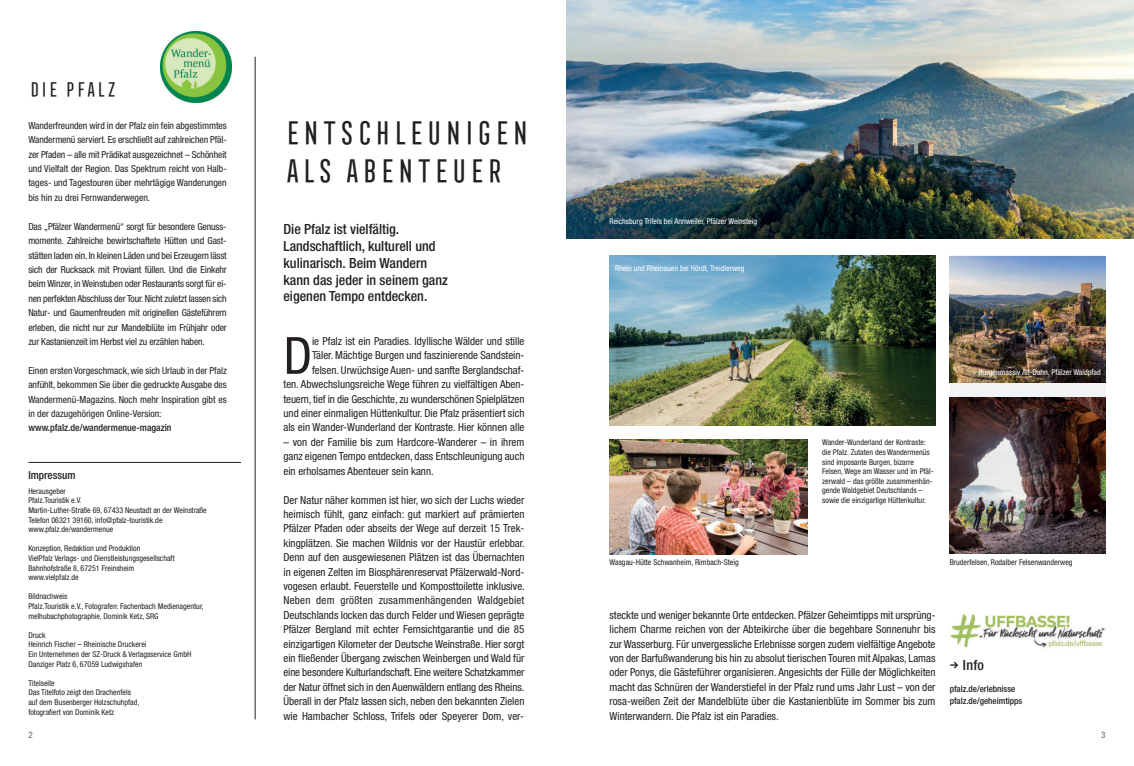
<style>
.page{position:relative;width:1134px;height:766px;background:#fff}
.page>*{position:absolute;margin:0;border:0;box-sizing:border-box;transform-origin:0 0}
.t1{font:condensed 51.3px "Helvetica Neue LT Pro";color:#231f20}
.t2{font:32px/38.4px "Frontage Condensed";color:#231f20}
.t3{font:20px "Frontage Condensed";color:#231f20}
.t4{font:500 condensed 14px/16.8px "Helvetica Neue LT Pro";color:#231f20}
.t5{font:condensed 11px/14.4px "Helvetica Neue LT Pro";color:#231f20;text-align:justify}
.t6{font:500 condensed 11px "Helvetica Neue LT Pro";color:#231f20}
.t7{font:condensed 9.7px/14.4px "Helvetica Neue LT Pro";color:#231f20;text-align:justify}
.t8{font:500 condensed 9.7px "Helvetica Neue LT Pro";color:#231f20}
.t9{font:500 condensed 9px/11.5px "Helvetica Neue LT Pro";color:#231f20}
.t10{font:condensed 9px "Helvetica Neue LT Pro";color:#636366}
.t11{font:condensed 8px/9.6px "Helvetica Neue LT Pro";color:#231f20}
.t12{font:condensed 8px "Helvetica Neue LT Pro";color:#fff}
.s1{font-family:"Apercu";font-stretch:normal}
</style>
<div class="page">
<hr style="left:28px;top:462px;width:213px;height:1px;background:#231f20">
<hr style="left:255px;top:57px;width:1px;height:662px;background:#231f20">
<img style="left:160px;top:31px;width:71px;height:71px">
<img style="left:567px;top:0;width:567px;height:238px">
<img style="left:609px;top:255px;width:326px;height:170px">
<div style="left:950px;top:255px;width:156px;height:142px;background:#f2f3f4"></div>
<img style="left:950px;top:256px;width:156px;height:126px">
<img style="left:950px;top:397px;width:156px;height:156px">
<img style="left:609px;top:439px;width:199px;height:115px">
<img style="left:950px;top:613px;width:155px;height:37px">
<h3 class="t3" style="left:28px;top:78px;width:90px">DIE PFALZ</h3>
<p class="t7" style="left:28px;top:118px;width:200px">Wanderfreunden wird in der Pfalz ein fein abgestimmtes Wandermenü serviert. Es erschließt auf zahlreichen Pfäl&shy;zer Pfaden – alle mit Prädikat ausgezeichnet – Schönheit und Vielfalt der Region. Das Spektrum reicht von Halb&shy;tages- und Tagestouren über mehrtägige Wanderungen bis hin zu drei Fernwanderwegen.</p>
<p class="t7" style="left:28px;top:219px;width:200px">Das „Pfälzer Wandermenü“ sorgt für besondere Genuss&shy;momente. Zahlreiche bewirtschaftete Hütten und Gast&shy;stätten laden ein. In kleinen Läden und bei Erzeugern lässt sich der Rucksack mit Proviant füllen. Und die Einkehr beim Winzer, in Weinstuben oder Restaurants sorgt für ei&shy;nen perfekten Abschluss der Tour. Nicht zuletzt lassen sich Natur- und Gaumenfreuden mit originellen Gästeführern erleben, die nicht nur zur Mandelblüte im Frühjahr oder zur Kastanienzeit im Herbst viel zu erzählen haben.</p>
<p class="t7" style="left:28px;top:363px;width:200px">Einen ersten Vorgeschmack, wie sich Urlaub in der Pfalz anfühlt, bekommen Sie über die gedruckte Ausgabe des Wandermenü-Magazins. Noch mehr Inspiration gibt es in der dazugehörigen Online-Version:</p>
<p class="t8" style="left:28px;top:424px;width:145px">www.pfalz.de/wandermenue-magazin</p>
<p class="t6" style="left:28px;top:470px;width:49px">Impressum</p>
<p class="t11" style="left:28px;top:486px;width:180px">Herausgeber<br>Pfalz.Touristik e.V.<br>Martin-Luther-Straße 69, 67433 Neustadt an der Weinstraße Telefon 06321 39160, info@pfalz-touristik.de www.pfalz.de/wandermenue</p>
<p class="t11" style="left:28px;top:543px;width:148px">Konzeption, Redaktion und Produktion<br>VielPfalz Verlags- und Dienstleistungsgesellschaft Bahnhofstraße 8, 67251 Freinsheim www.vielpfalz.de</p>
<p class="t11" style="left:28px;top:591px;width:177px">Bildnachweis<br>Pfalz.Touristik e.V., Fotografen: Fachenbach Medienagentur, melhubachphotographie, Dominik Ketz, SRG</p>
<p class="t11" style="left:28px;top:630px;width:165px">Druck<br>Heinrich Fischer – Rheinische Druckerei<br>Ein Unternehmen der SZ-Druck &amp; Verlagsservice GmbH Danziger Platz 6, 67059 Ludwigshafen</p>
<p class="t11" style="left:28px;top:678px;width:113px">Titelseite<br>Das Titelfoto zeigt den Drachenfels auf dem Busenberger Holzschuhpfad, fotografiert von Dominik Ketz</p>
<p class="t10" style="left:28px;top:730px;width:6px">2</p>
<h2 class="t2" style="left:283px;top:115px;width:247px">ENTSCHLEUNIGEN<br>ALS ABENTEUER</h2>
<p class="t4" style="left:283px;top:222px;width:166px">Die Pfalz ist vielfältig.<br>Landschaftlich, kulturell und kulinarisch. Beim Wandern kann das jeder in seinem ganz eigenen Tempo entdecken.</p>
<p class="t5" style="left:283px;top:334px;width:242px;text-align:right">ie Pfalz ist ein Paradies. Idyllische Wälder und stille<br>Täler. Mächtige Burgen und faszinierende Sandstein&shy;felsen. Urwüchsige Auen- und sanfte Berglandschaf-<br>ten. Abwechslungsreiche Wege führen zu vielfältigen Aben&shy;teuern, tief in die Geschichte, zu wunderschönen Spielplätzen und einer einmaligen Hüttenkultur. Die Pfalz präsentiert sich als ein Wander-Wunderland der Kontraste. Hier können alle</p>
<p class="t5" style="left:283px;top:434px;width:242px">– von der Familie bis zum Hardcore-Wanderer – in ihrem ganz eigenen Tempo entdecken, dass Entschleunigung auch ein erholsames Abenteuer sein kann.</p>
<p class="t5" style="left:283px;top:492px;width:243px">Der Natur näher kommen ist hier, wo sich der Luchs wieder heimisch fühlt, ganz einfach: gut markiert auf prämierten Pfälzer Pfaden oder abseits der Wege auf derzeit 15 Trek&shy;kingplätzen. Sie machen Wildnis vor der Haustür erlebbar.<br>Denn auf den ausgewiesenen Plätzen ist das Übernachten in eigenen Zelten im Biosphärenreservat Pfälzerwald-Nord&shy;vogesen erlaubt. Feuerstelle und Komposttoilette inklusive.<br>Neben dem größten zusammenhängenden Waldgebiet Deutschlands locken das durch Felder und Wiesen geprägte Pfälzer Bergland mit echter Fernsichtgarantie und die 85 einzigartigen Kilometer der Deutsche Weinstraße. Hier sorgt ein fließender Übergang zwischen Weinbergen und Wald für eine besondere Kulturlandschaft. Eine weitere Schatzkammer der Natur öffnet sich in den Auenwäldern entlang des Rheins.<br>Überall in der Pfalz lassen sich, neben den bekannten Zielen wie Hambacher Schloss, Trifels oder Speyerer Dom, ver-</p>
<h1 class="t1" style="left:283px;top:328px;width:30px">D</h1>
<p class="t12" style="left:609px;top:217px;width:149px">Reichsburg Trifels bei Annweiler, Pfälzer Weinsteig</p>
<p class="t12" style="left:615px;top:264px;width:131px">Rhein und Rheinauen bei Hördt, Treidlerweg</p>
<p class="t11" style="left:822px;top:437px;width:113px">Wander-Wunderland der Kontraste: die Pfalz. Zutaten des Wandermenüs sind imposante Burgen, bizarre Felsen, Wege am Wasser und im Pfäl&shy;zerwald – das größte zusammenhän&shy;gende Waldgebiet Deutschlands – sowie die einzigartige Hüttenkultur.</p>
<p class="t12" style="left:978px;top:367px;width:124px">Burgenmassiv Alt-Dahn, Pfälzer Waldpfad</p>
<p class="t11" style="left:609px;top:556px;width:131px">Wasgau-Hütte Schwanheim, Rimbach-Steig</p>
<p class="t11" style="left:950px;top:556px;width:124px">Bruderfelsen, Rodalber Felsenwanderweg</p>
<p class="t5" style="left:609px;top:607px;width:327px">steckte und weniger bekannte Orte entdecken. Pfälzer Geheimtipps mit ursprüng&shy;lichem Charme reichen von der Abteikirche über die begehbare Sonnenuhr bis zur Wasserburg. Für unvergessliche Erlebnisse sorgen zudem vielfältige Angebote von der Barfußwanderung bis hin zu absolut tierischen Touren mit Alpakas, Lamas oder Ponys, die Gästeführer organisieren. Angesichts der Fülle der Möglichkeiten macht das Schnüren der Wanderstiefel in der Pfalz rund ums Jahr Lust – von der rosa-weißen Zeit der Mandelblüte über die Kastanienblüte im Sommer bis zum Winterwandern. Die Pfalz ist ein Paradies.</p>
<p class="t4" style="left:950px;top:657px;width:36px"><span class="s1">→</span> Info</p>
<p class="t9" style="left:950px;top:684px;width:74px">pfalz.de/erlebnisse pfalz.de/geheimtipps</p>
<p class="t10" style="left:1101px;top:730px;width:6px">3</p>
</div>
